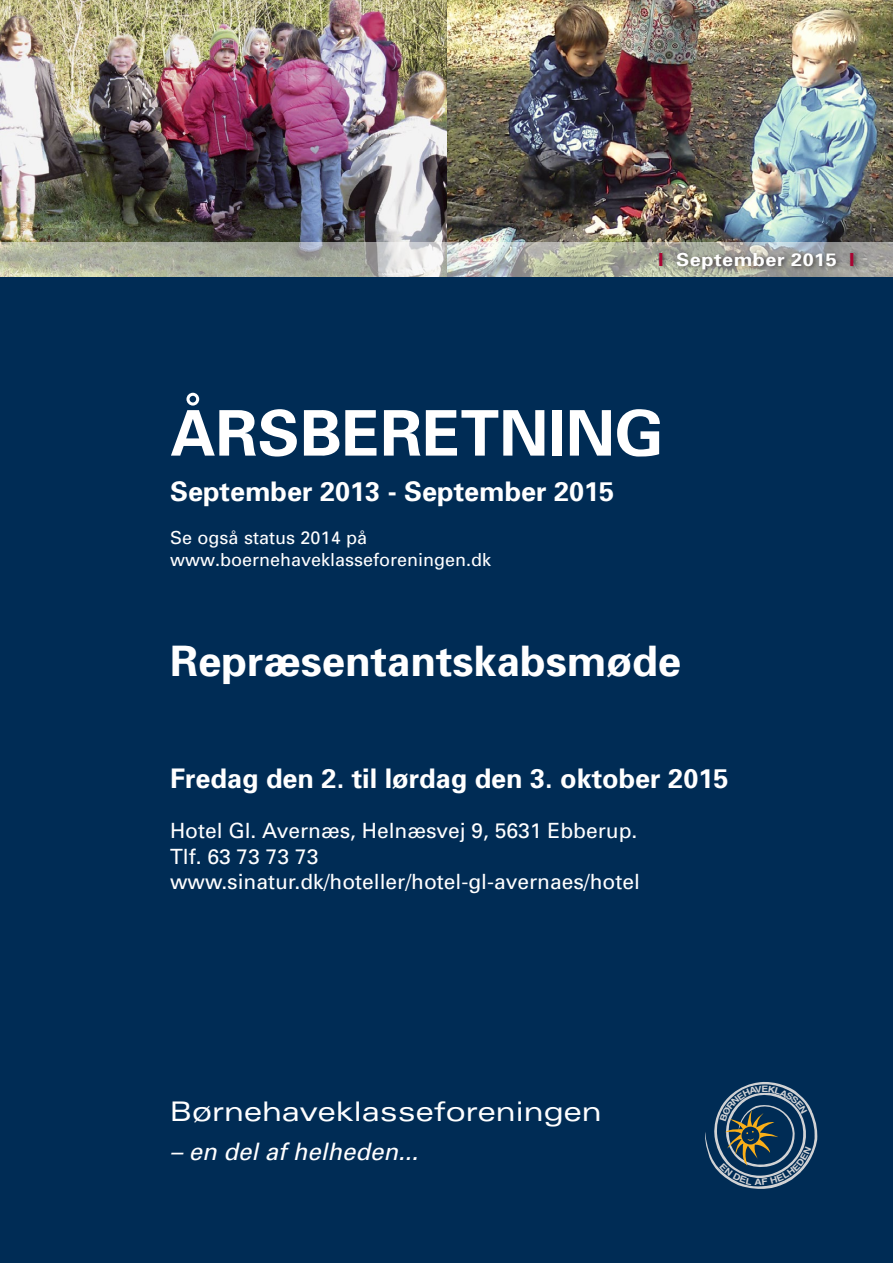
<style>
.page{position:relative;width:893px;height:1263px;background:#002c55}
.page>*{position:absolute;margin:0;border:0;box-sizing:border-box;transform-origin:0 0}
.t1{font:700 63px "Univers";color:#fff}
.t2{font:700 42px "Univers";color:#fff}
.t3{font:700 27px "Univers";color:#fff}
.t4{font:expanded 27px "Univers";color:#fff}
.t5{font:italic 24px "Univers";color:#fff}
.t6{font:21px/25.2px "Univers";color:#fff}
.t7{font:18px/21.6px "Univers";color:#fff}
.t8{font:700 18px "Univers";letter-spacing:.025em;color:#fff;scale:1.1 1}
.t9{font:700 8.85px "Helvetica";color:#d1d2d4;scale:1.15 1}
.s1{color:#a90332}
</style>
<div class="page">
<img style="left:0;top:0;width:893px;height:242px">
<svg style="left:0;top:242px;width:893px;height:34px;background:#b4b7aa"></svg>
<div style="left:656px;top:249px;width:203px;height:26px;background:#231f20;opacity:.75"></div>
<svg style="left:705px;top:1082px;width:112px;height:107px"></svg>
<p class="t8" style="left:658px;top:248px;width:180px"><span class="s1">I</span> September 2015 <span class="s1">I</span></p>
<h1 class="t1" style="left:170px;top:393px;width:495px">ÅRSBERETNING</h1>
<p class="t3" style="left:170px;top:474px;width:446px">September 2013 - September 2015</p>
<p class="t7" style="left:170px;top:526px;width:323px">Se også status 2014 på www.boernehaveklasseforeningen.dk</p>
<h2 class="t2" style="left:170px;top:634px;width:513px">Repræsentantskabsmøde</h2>
<p class="t3" style="left:170px;top:761px;width:560px">Fredag den 2. til lørdag den 3. oktober 2015</p>
<p class="t6" style="left:170px;top:818px;width:471px">Hotel Gl. Avernæs, Helnæsvej 9, 5631 Ebberup.<br>Tlf. 63 73 73 73 www.sinatur.dk/hoteller/hotel-gl-avernaes/hotel</p>
<p class="t4" style="left:170px;top:1096px;width:433px">Børnehaveklasseforeningen</p>
<p class="t5" style="left:170px;top:1137px;width:250px">– en del af helheden...</p>
<p class="t9" style="left:762px;top:1083px;width:7px">E</p>
<p class="t9" style="left:754px;top:1177px;width:8px">A</p>
</div>
